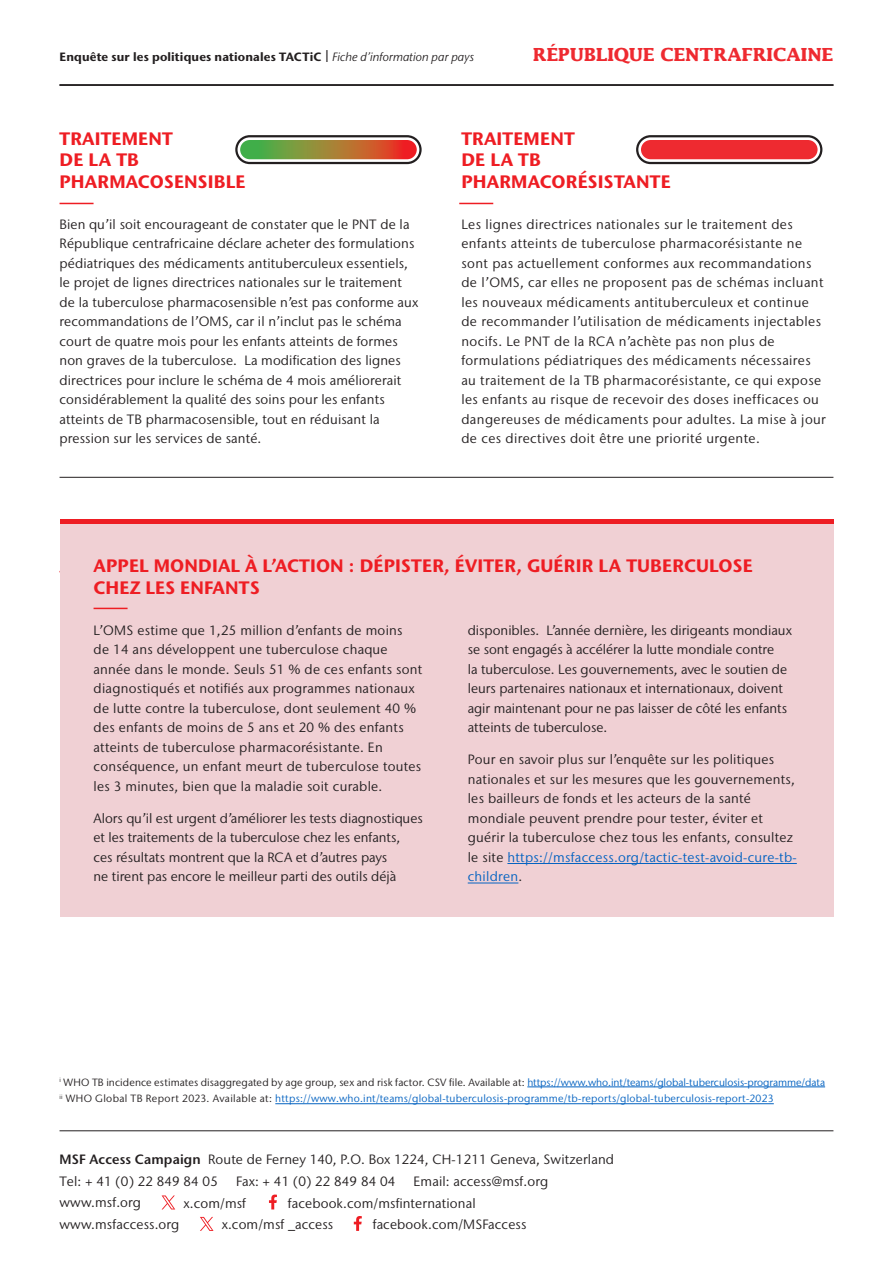
<style>
.page{position:relative;width:893px;height:1263px;background:#fff}
.page>*{position:absolute;margin:0;border:0;box-sizing:border-box;transform-origin:0 0}
.Subtitle_2{font:700 18px/21.6px "Stone Sans IIITC Std";letter-spacing:.01em;color:#ee1d23}
.Body_Copy{font:700 18px "Lucida";letter-spacing:-.015em;color:#ee2a30}
.Body{font:13.5px/19.5px "Stone Sans IIITC Std";letter-spacing:.01em;color:#231f20}
.Body-2{font:13.5px/19.5px "Stone Sans IIITC Std";letter-spacing:.03em;color:#231f20}
.Body_Copy-2{font:700 12px "Stone Sans IIITC Std";letter-spacing:.01em;color:#231f20}
.Body-3{font:10.5px "Stone Sans IIITC Std";letter-spacing:.005em;color:#231f20}
.Body-4{font:10.5px "Stone Sans IIITC Std";letter-spacing:.02em;color:#0563c1}
.s1{font-weight:400;font-style:italic}
.s2{color:#0563c1}
.s3{color:#231f20}
.s4{font-weight:600}
</style>
<div class="page">
<svg style="left:354px;top:1216px;width:8px;height:15px"></svg>
<svg style="left:269px;top:1194px;width:8px;height:15px"></svg>
<svg style="left:162px;top:1195px;width:13px;height:14px"></svg>
<svg style="left:200px;top:1217px;width:14px;height:14px"></svg>
<hr style="left:60px;top:1130px;width:773px;height:1px;background:#231f20">
<hr style="left:527px;top:1086px;width:298px;height:1px;background:#0563c1">
<hr style="left:275px;top:1103px;width:499px;height:1px;background:#0563c1">
<hr style="left:60px;top:203px;width:34px;height:1px;background:#ee1d23">
<hr style="left:459px;top:203px;width:34px;height:1px;background:#ee1d23">
<hr style="left:60px;top:84px;width:773px;height:2px;background:#231f20">
<hr style="left:60px;top:477px;width:773px;height:1px;background:#231f20">
<svg style="left:236px;top:136px;width:184px;height:27px;background:#9d7b37"></svg>
<div style="left:233px;top:132px;width:191px;height:35px;border:8px solid #fff;border-radius:13px"></div>
<div style="left:235px;top:135px;width:187px;height:29px;border:2px solid #231f20;border-radius:13px"></div>
<div style="left:60px;top:520px;width:773px;height:396px;background:#f0d0d4"></div>
<hr style="left:507px;top:863px;width:290px;height:1px;background:#0563c1">
<hr style="left:468px;top:883px;width:50px;height:1px;background:#0563c1">
<hr style="left:94px;top:608px;width:34px;height:1px;background:#ee1d23">
<hr style="left:60px;top:520px;width:773px;height:4px;background:#ee1d23">
<div style="left:637px;top:136px;width:184px;height:27px;background:#ee2a30;border-radius:13px"></div>
<div style="left:633px;top:132px;width:192px;height:35px;border:8px solid #fff;border-radius:13px"></div>
<div style="left:636px;top:135px;width:186px;height:29px;border:2px solid #231f20;border-radius:13px"></div>
<p class="Body_Copy-2" style="left:60px;top:49px;width:416px">Enquête sur les politiques nationales TACTiC | <span class="s1">Fiche d’information par pays</span></p>
<p class="Body_Copy" style="left:533px;top:43px;width:302px">RÉPUBLIQUE CENTRAFRICAINE</p>
<p class="Subtitle_2" style="left:60px;top:127px;width:187px">TRAITEMENT<br>DE LA TB<br>PHARMACOSENSIBLE</p>
<p class="Body" style="left:60px;top:214px;width:360px">Bien qu’il soit encourageant de constater que le PNT de la République centrafricaine déclare acheter des formulations pédiatriques des médicaments antituberculeux essentiels, le projet de lignes directrices nationales sur le traitement de la tuberculose pharmacosensible n’est pas conforme aux recommandations de l’OMS, car il n’inclut pas le schéma court de quatre mois pour les enfants atteints de formes non graves de la tuberculose. La modification des lignes directrices pour inclure le schéma de 4 mois améliorerait considérablement la qualité des soins pour les enfants atteints de TB pharmacosensible, tout en réduisant la pression sur les services de santé.</p>
<p class="Subtitle_2" style="left:461px;top:127px;width:211px">TRAITEMENT<br>DE LA TB<br>PHARMACORÉSISTANTE</p>
<p class="Body-2" style="left:461px;top:214px;width:366px">Les lignes directrices nationales sur le traitement des enfants atteints de tuberculose pharmacorésistante ne sont pas actuellement conformes aux recommandations de l’OMS, car elles ne proposent pas de schémas incluant les nouveaux médicaments antituberculeux et continue de recommander l’utilisation de médicaments injectables nocifs. Le PNT de la RCA n’achète pas non plus de formulations pédiatriques des médicaments nécessaires au traitement de la TB pharmacorésistante, ce qui expose les enfants au risque de recevoir des doses inefficaces ou dangereuses de médicaments pour adultes. La mise à jour de ces directives doit être une priorité urgente.</p>
<p class="Subtitle_2" style="left:94px;top:555px;width:661px">APPEL MONDIAL À L’ACTION : DÉPISTER, ÉVITER, GUÉRIR LA TUBERCULOSE<br>CHEZ LES ENFANTS</p>
<p class="Body" style="left:94px;top:620px;width:330px">L’OMS estime que 1,25 million d’enfants de moins<br>de 14 ans développent une tuberculose chaque année dans le monde. Seuls 51 % de ces enfants sont diagnostiqués et notifiés aux programmes nationaux de lutte contre la tuberculose, dont seulement 40 % des enfants de moins de 5 ans et 20 % des enfants atteints de tuberculose pharmacorésistante. En conséquence, un enfant meurt de tuberculose toutes les 3 minutes, bien que la maladie soit curable.</p>
<p class="Body" style="left:94px;top:808px;width:331px">Alors qu’il est urgent d’améliorer les tests diagnostiques et les traitements de la tuberculose chez les enfants,<br>ces résultats montrent que la RCA et d’autres pays<br>ne tirent pas encore le meilleur parti des outils déjà</p>
<p class="Body" style="left:468px;top:620px;width:326px">disponibles. L’année dernière, les dirigeants mondiaux se sont engagés à accélérer la lutte mondiale contre<br>la tuberculose. Les gouvernements, avec le soutien de leurs partenaires nationaux et internationaux, doivent agir maintenant pour ne pas laisser de côté les enfants atteints de tuberculose.</p>
<p class="Body" style="left:468px;top:750px;width:331px">Pour en savoir plus sur l’enquête sur les politiques nationales et sur les mesures que les gouvernements, les bailleurs de fonds et les acteurs de la santé mondiale peuvent prendre pour tester, éviter et guérir la tuberculose chez tous les enfants, consultez le site <span class="s2">https://msfaccess.org/tactic-test-avoid-cure-tb&shy;children</span>.</p>
<p class="Body-3" style="left:60px;top:1075px;width:767px"><sup>i</sup> WHO TB incidence estimates disaggregated by age group, sex and risk factor. CSV file. Available at: <span class="s2">https://www.who.int/teams/global-tuberculosis-programme/data</span></p>
<p class="Body-4" style="left:60px;top:1092px;width:716px"><sup>ii</sup> <span class="s3">WHO Global TB Report 2023. Available at:</span> https://www.who.int/teams/global-tuberculosis-programme/tb-reports/global-tuberculosis-report-2023</p>
<p class="Body" style="left:60px;top:1148px;width:556px;line-height:21.6px"><span class="s4">MSF Access Campaign</span> Route de Ferney 140, P.O. Box 1224, CH-1211 Geneva, Switzerland<br>Tel: + 41 (0) 22 849 84 05</p>
<p class="Body" style="left:236px;top:1171px;width:161px">Fax: + 41 (0) 22 849 84 04</p>
<p class="Body" style="left:414px;top:1171px;width:136px">Email: access@msf.org</p>
<p class="Body" style="left:60px;top:1192px;width:121px;line-height:21.6px">www.msf.org www.msfaccess.org</p>
<p class="Body" style="left:183px;top:1193px;width:64px">x.com/msf</p>
<p class="Body" style="left:222px;top:1192px;width:255px;line-height:21.1px;text-indent:66px">facebook.com/msfinternational x.com/msf _access</p>
<p class="Body" style="left:373px;top:1215px;width:155px">facebook.com/MSFaccess</p>
</div>
